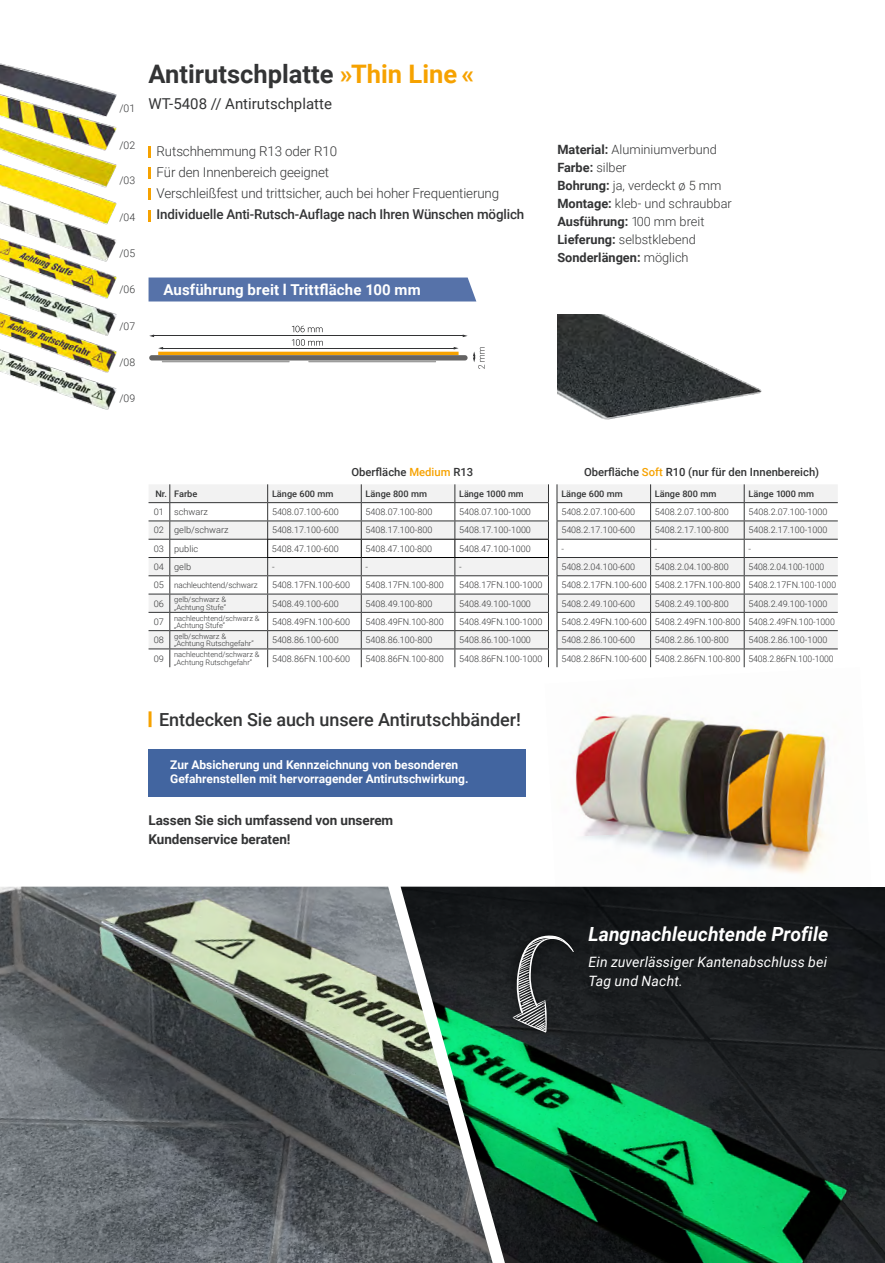
<style>
.page{position:relative;width:885px;height:1263px;background:#fff}
.page>*{position:absolute;margin:0;border:0;box-sizing:border-box;transform-origin:0 0}
.t1{font:700 25.5px "Roboto";color:#333435}
.t2{font:italic 700 19.5px "Roboto";color:#fff}
.t3{font:500 18px "Roboto";letter-spacing:-.005em;color:#333435}
.t4{font:700 15px "Roboto";letter-spacing:.01em;color:#fff}
.t5{font:15px "Roboto";color:#333435}
.t6{font:italic 14.25px/18.8px "Roboto";letter-spacing:.01em;color:#fff}
.t7{font:300 13.5px/21px "Roboto";letter-spacing:-.01em;color:#333435}
.t8{font:500 13.5px "Roboto";letter-spacing:-.01em;color:#333435}
.t9{font:700 13.5px/19.5px "Roboto";letter-spacing:-.005em;color:#333435}
.t10{font:300 12.75px/18px "Roboto";color:#333435}
.t11{font:700 12px/14.4px "Roboto";color:#fff}
.t12{font:500 11.25px "Roboto";color:#333435}
.t13{font:300 10.5px "Roboto";color:#333435}
.t14{font:300 9px "Roboto";color:#333435}
.t15{font:500 9px "Roboto";color:#333435}
.t16{font:300 9px "Roboto";color:#333435;scale:.96 1}
.t17{font:300 8.25px "Roboto";letter-spacing:-.01em;color:#333435}
.t18{font:300 7.5px/7.5px "Roboto";color:#333435}
.s1{color:#f6a200}
.s2{font-weight:700}
.s3{font-size:9px}
</style>
<div class="page">
<img style="left:544px;top:667px;width:282px;height:220px">
<img style="left:0;top:64px;width:117px;height:346px">
<img style="left:557px;top:314px;width:205px;height:106px">
<img style="left:0;top:887px;width:400px;height:376px">
<img style="left:400px;top:887px;width:484px;height:376px">
<div style="left:504px;top:926px;width:78px;height:115px;background:#000;opacity:.6"></div>
<svg style="left:512px;top:933px;width:62px;height:100px;background:#3d3f41"></svg>
<div style="left:149px;top:355px;width:318px;height:5px;background:#646363;border-radius:3px"></div>
<hr style="left:162px;top:360px;width:127px;height:2px;background:#9d9d9c">
<hr style="left:308px;top:360px;width:128px;height:2px;background:#9d9d9c">
<svg style="left:473px;top:347px;width:11px;height:22px"></svg>
<svg style="left:149px;top:326px;width:318px;height:29px"></svg>
<div style="left:148px;top:277px;width:328px;height:24px;background:#5672a9"></div>
<div style="left:148px;top:749px;width:378px;height:48px;background:#4265a0"></div>
<svg style="left:148px;top:484px;width:689px;height:183px"></svg>
<hr style="left:267px;top:557px;width:94px;height:1px;background:#000">
<hr style="left:361px;top:557px;width:94px;height:1px;background:#000">
<hr style="left:455px;top:557px;width:94px;height:1px;background:#000">
<hr style="left:148px;top:711px;width:3px;height:16px;background:#f6a200">
<svg style="left:148px;top:189px;width:3px;height:11px"></svg>
<svg style="left:148px;top:168px;width:3px;height:11px"></svg>
<svg style="left:148px;top:147px;width:3px;height:11px"></svg>
<svg style="left:148px;top:210px;width:3px;height:11px"></svg>
<p class="t13" style="left:119px;top:101px;width:17px">/01</p>
<p class="t13" style="left:119px;top:138px;width:17px">/02</p>
<p class="t13" style="left:119px;top:173px;width:17px">/03</p>
<p class="t13" style="left:119px;top:209px;width:17px">/04</p>
<p class="t13" style="left:119px;top:246px;width:17px">/05</p>
<p class="t13" style="left:119px;top:282px;width:17px">/06</p>
<p class="t13" style="left:119px;top:319px;width:17px">/07</p>
<p class="t13" style="left:119px;top:354px;width:17px">/08</p>
<p class="t13" style="left:119px;top:391px;width:17px">/09</p>
<h1 class="t1" style="left:148px;top:56px;width:327px">Antirutschplatte <span class="s1">»Thin Line «</span></h1>
<h3 class="t5" style="left:148px;top:94px;width:185px">WT-5408 // Antirutschplatte</h3>
<h3 class="t7" style="left:157px;top:140px;width:344px">Rutschhemmung R13 oder R10<br>Für den Innenbereich geeignet<br>Verschleißfest und trittsicher, auch bei hoher Frequentierung</h3>
<h3 class="t8" style="left:157px;top:205px;width:369px">Individuelle Anti-Rutsch-Auflage nach Ihren Wünschen möglich</h3>
<h3 class="t4" style="left:163px;top:279px;width:259px">Ausführung breit l Trittfläche 100 mm</h3>
<h3 class="t10" style="left:557px;top:140px;width:176px"><span class="s2">Material:</span> Aluminiumverbund<br><span class="s2">Farbe:</span> silber<br><span class="s2">Bohrung:</span> ja, verdeckt ø 5 mm<br><span class="s2">Montage:</span> kleb- und schraubbar<br><span class="s2">Ausführung:</span> 100 mm breit<br><span class="s2">Lieferung:</span> selbstklebend<br><span class="s2">Sonderlängen:</span> möglich</h3>
<p class="t12" style="left:351px;top:464px;width:123px">Oberfläche <span class="s1">Medium</span> R13</p>
<p class="t12" style="left:584px;top:464px;width:236px">Oberfläche <span class="s1">Soft</span> R10 (nur für den Innenbereich)</p>
<p class="t15" style="left:155px;top:487px;width:43px">Nr. Farbe</p>
<p class="t15" style="left:272px;top:487px;width:63px">Länge 600 mm</p>
<p class="t15" style="left:365px;top:487px;width:63px">Länge 800 mm</p>
<p class="t15" style="left:459px;top:487px;width:66px">Länge 1000 mm</p>
<p class="t15" style="left:561px;top:487px;width:63px">Länge 600 mm</p>
<p class="t15" style="left:655px;top:487px;width:63px">Länge 800 mm</p>
<p class="t15" style="left:748px;top:487px;width:67px">Länge 1000 mm</p>
<p class="t14" style="left:154px;top:506px;width:56px">01 schwarz</p>
<p class="t14" style="left:272px;top:506px;width:68px">5408.07.100-600</p>
<p class="t14" style="left:365px;top:506px;width:68px">5408.07.100-800</p>
<p class="t14" style="left:459px;top:506px;width:73px">5408.07.100-1000</p>
<p class="t14" style="left:561px;top:506px;width:75px">5408.2.07.100-600</p>
<p class="t14" style="left:655px;top:506px;width:75px">5408.2.07.100-800</p>
<p class="t14" style="left:748px;top:506px;width:80px">5408.2.07.100-1000</p>
<p class="t14" style="left:154px;top:524px;width:76px">02 gelb/schwarz</p>
<p class="t14" style="left:272px;top:524px;width:68px">5408.17.100-600</p>
<p class="t14" style="left:365px;top:524px;width:68px">5408.17.100-800</p>
<p class="t14" style="left:459px;top:524px;width:73px">5408.17.100-1000</p>
<p class="t14" style="left:561px;top:524px;width:75px">5408.2.17.100-600</p>
<p class="t14" style="left:655px;top:524px;width:75px">5408.2.17.100-800</p>
<p class="t14" style="left:748px;top:524px;width:80px">5408.2.17.100-1000</p>
<p class="t14" style="left:154px;top:542px;width:46px">03 public</p>
<p class="t14" style="left:272px;top:542px;width:68px">5408.47.100-600</p>
<p class="t14" style="left:365px;top:542px;width:68px">5408.47.100-800</p>
<p class="t14" style="left:459px;top:542px;width:73px">5408.47.100-1000</p>
<p class="t14" style="left:561px;top:542px;width:4px">-</p>
<p class="t14" style="left:655px;top:542px;width:4px">-</p>
<p class="t14" style="left:748px;top:542px;width:4px">-</p>
<p class="t14" style="left:154px;top:560px;width:39px">04 gelb</p>
<p class="t14" style="left:272px;top:560px;width:4px">-</p>
<p class="t14" style="left:365px;top:560px;width:4px">-</p>
<p class="t14" style="left:459px;top:560px;width:4px">-</p>
<p class="t14" style="left:561px;top:560px;width:75px">5408.2.04.100-600</p>
<p class="t14" style="left:655px;top:560px;width:75px">5408.2.04.100-800</p>
<p class="t16" style="left:748px;top:560px;width:80px">5408.2.04.100-1000</p>
<p class="t17" style="left:154px;top:579px;width:105px"><span class="s3">05</span> nachleuchtend/schwarz</p>
<p class="t14" style="left:272px;top:579px;width:80px">5408.17FN.100-600</p>
<p class="t14" style="left:365px;top:579px;width:80px">5408.17FN.100-800</p>
<p class="t14" style="left:459px;top:579px;width:85px">5408.17FN.100-1000</p>
<p class="t14" style="left:561px;top:579px;width:276px">5408.2.17FN.100-600 5408.2.17FN.100-800 5408.2.17FN.100-1000</p>
<p class="t14" style="left:154px;top:597px;width:12px">06</p>
<p class="t18" style="left:174px;top:596px;width:53px">gelb/schwarz &amp; „Achtung Stufe“</p>
<p class="t14" style="left:272px;top:597px;width:68px">5408.49.100-600</p>
<p class="t14" style="left:365px;top:597px;width:68px">5408.49.100-800</p>
<p class="t14" style="left:459px;top:597px;width:73px">5408.49.100-1000</p>
<p class="t14" style="left:561px;top:597px;width:75px">5408.2.49.100-600</p>
<p class="t14" style="left:655px;top:597px;width:75px">5408.2.49.100-800</p>
<p class="t14" style="left:748px;top:597px;width:80px">5408.2.49.100-1000</p>
<p class="t14" style="left:154px;top:615px;width:12px">07</p>
<p class="t18" style="left:174px;top:614px;width:87px">nachleuchtend/schwarz &amp; „Achtung Stufe“</p>
<p class="t14" style="left:272px;top:615px;width:80px">5408.49FN.100-600</p>
<p class="t14" style="left:365px;top:615px;width:80px">5408.49FN.100-800</p>
<p class="t14" style="left:459px;top:615px;width:85px">5408.49FN.100-1000</p>
<p class="t14" style="left:561px;top:615px;width:275px">5408.2.49FN.100-600 5408.2.49FN.100-800 5408.2.49FN.100-1000</p>
<p class="t14" style="left:154px;top:634px;width:12px">08</p>
<p class="t18" style="left:174px;top:632px;width:81px">gelb/schwarz &amp; „Achtung Rutschgefahr“</p>
<p class="t14" style="left:272px;top:634px;width:68px">5408.86.100-600</p>
<p class="t14" style="left:365px;top:634px;width:68px">5408.86.100-800</p>
<p class="t14" style="left:459px;top:634px;width:73px">5408.86.100-1000</p>
<p class="t14" style="left:561px;top:634px;width:75px">5408.2.86.100-600</p>
<p class="t14" style="left:655px;top:634px;width:75px">5408.2.86.100-800</p>
<p class="t14" style="left:748px;top:634px;width:80px">5408.2.86.100-1000</p>
<p class="t14" style="left:154px;top:652px;width:12px">09</p>
<p class="t18" style="left:174px;top:651px;width:87px">nachleuchtend/schwarz &amp; „Achtung Rutschgefahr“</p>
<p class="t14" style="left:272px;top:652px;width:80px">5408.86FN.100-600</p>
<p class="t14" style="left:365px;top:652px;width:80px">5408.86FN.100-800</p>
<p class="t14" style="left:459px;top:652px;width:85px">5408.86FN.100-1000</p>
<p class="t14" style="left:561px;top:652px;width:274px">5408.2.86FN.100-600 5408.2.86FN.100-800 5408.2.86FN.100-1000</p>
<h3 class="t3" style="left:159px;top:707px;width:363px">Entdecken Sie auch unsere Antirutschbänder!</h3>
<h3 class="t11" style="left:170px;top:757px;width:300px">Zur Absicherung und Kennzeichnung von besonderen<br>Gefahrenstellen mit hervorragender Antirutschwirkung.</h3>
<h3 class="t9" style="left:148px;top:809px;width:246px">Lassen Sie sich umfassend von unserem<br>Kundenservice beraten!</h3>
<h2 class="t2" style="left:588px;top:920px;width:241px">Langnachleuchtende Profile</h2>
<h3 class="t6" style="left:588px;top:952px;width:240px">Ein zuverlässiger Kantenabschluss bei<br>Tag und Nacht.</h3>
</div>
